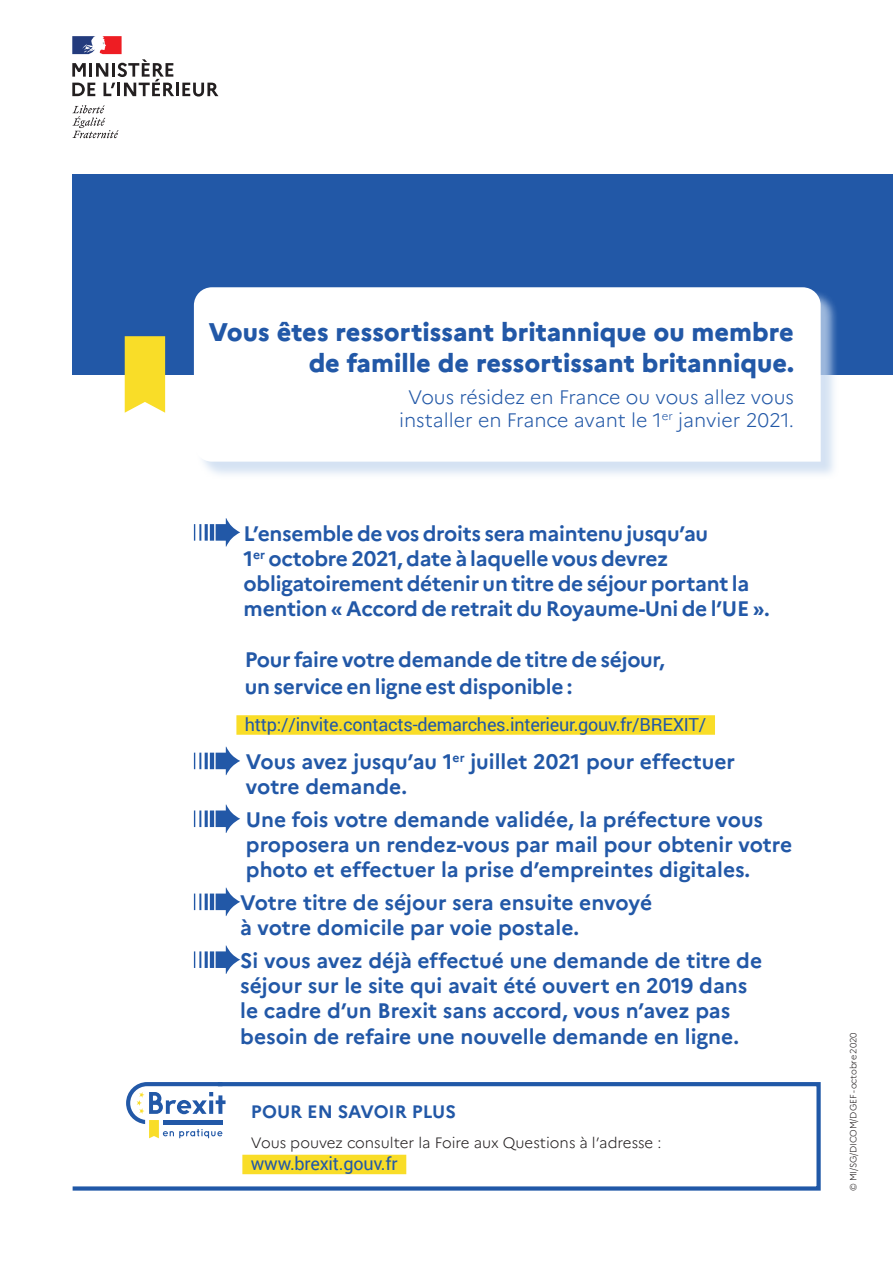
<style>
.page{position:relative;width:893px;height:1263px;background:#fff}
.page>*{position:absolute;margin:0;border:0;box-sizing:border-box;transform-origin:0 0}
.t1{font:800 25.5px/30.6px "Marianne";color:#2258a7;text-align:right}
.t2{font:700 21px/25.2px "Marianne";letter-spacing:-.005em;color:#2258a7}
.t3{font:300 19.5px/23.4px "Marianne";color:#2258a7;text-align:center}
.Adresse_net{font:18px "Roboto";letter-spacing:-.015em;color:#2258a7}
.t4{font:700 18px "Marianne";color:#2258a7}
.t5{font:300 15px "Marianne";color:#231f20}
.t6{font:300 9px "Marianne";letter-spacing:-.015em;color:#231f20}
</style>
<div class="page">
<svg style="left:72px;top:105px;width:47px;height:33px"></svg>
<svg style="left:72px;top:36px;width:146px;height:61px"></svg>
<div style="left:72px;top:174px;width:821px;height:200px;background:#2258a7"></div>
<div style="left:196px;top:289px;width:643px;height:191px;background:#c7d9ef;opacity:.75"></div>
<svg style="left:194px;top:287px;width:627px;height:175px"></svg>
<div style="left:236px;top:715px;width:479px;height:20px;background:#f9dd28"></div>
<svg style="left:194px;top:518px;width:46px;height:29px"></svg>
<svg style="left:194px;top:747px;width:46px;height:28px"></svg>
<svg style="left:194px;top:804px;width:46px;height:29px"></svg>
<svg style="left:194px;top:888px;width:46px;height:28px"></svg>
<svg style="left:194px;top:945px;width:46px;height:29px"></svg>
<svg style="left:72px;top:1082px;width:749px;height:109px"></svg>
<svg style="left:125px;top:336px;width:40px;height:77px;background:#f8df38"></svg>
<p class="t1" style="left:209px;top:317px;width:586px">Vous êtes ressortissant britannique ou membre de famille de ressortissant britannique.</p>
<p class="t3" style="left:399px;top:385px;width:396px">Vous résidez en France ou vous allez vous installer en France avant le 1<sup>er</sup> janvier 2021.</p>
<p class="t2" style="left:244px;top:520px;width:528px">L’ensemble de vos droits sera maintenu jusqu’au<br>1<sup>er</sup> octobre 2021, date à laquelle vous devrez obligatoirement détenir un titre de séjour portant la mention « Accord de retrait du Royaume-Uni de l’UE ».</p>
<p class="t2" style="left:245px;top:646px;width:421px;line-height:27px">Pour faire votre demande de titre de séjour, un service en ligne est disponible :</p>
<p class="Adresse_net" style="left:245px;top:711px;width:463px">http://invite.contacts-demarches.interieur.gouv.fr/BREXIT/</p>
<p class="t2" style="left:246px;top:749px;width:491px">Vous avez jusqu’au 1<sup>er</sup> juillet 2021 pour effectuer votre demande.</p>
<p class="t2" style="left:246px;top:807px;width:548px">Une fois votre demande validée, la préfecture vous proposera un rendez-vous par mail pour obtenir votre photo et effectuer la prise d’empreintes digitales.</p>
<p class="t2" style="left:240px;top:890px;width:413px">Votre titre de séjour sera ensuite envoyé à votre domicile par voie postale.</p>
<p class="t2" style="left:240px;top:948px;width:523px">Si vous avez déjà effectué une demande de titre de séjour sur le site qui avait été ouvert en 2019 dans le cadre d’un Brexit sans accord, vous n’avez pas besoin de refaire une nouvelle demande en ligne.</p>
<p class="t4" style="left:251px;top:1100px;width:207px">POUR EN SAVOIR PLUS</p>
<p class="t5" style="left:251px;top:1134px;width:412px">Vous pouvez consulter la Foire aux Questions à l’adresse :</p>
<p class="Adresse_net" style="left:251px;top:1151px;width:148px">www.brexit.gouv.fr</p>
<p class="t6" style="left:848px;top:1190px;width:160px;rotate:-90deg">© MI/SG/DICOM/DGEF - octobre 2020</p>
</div>
